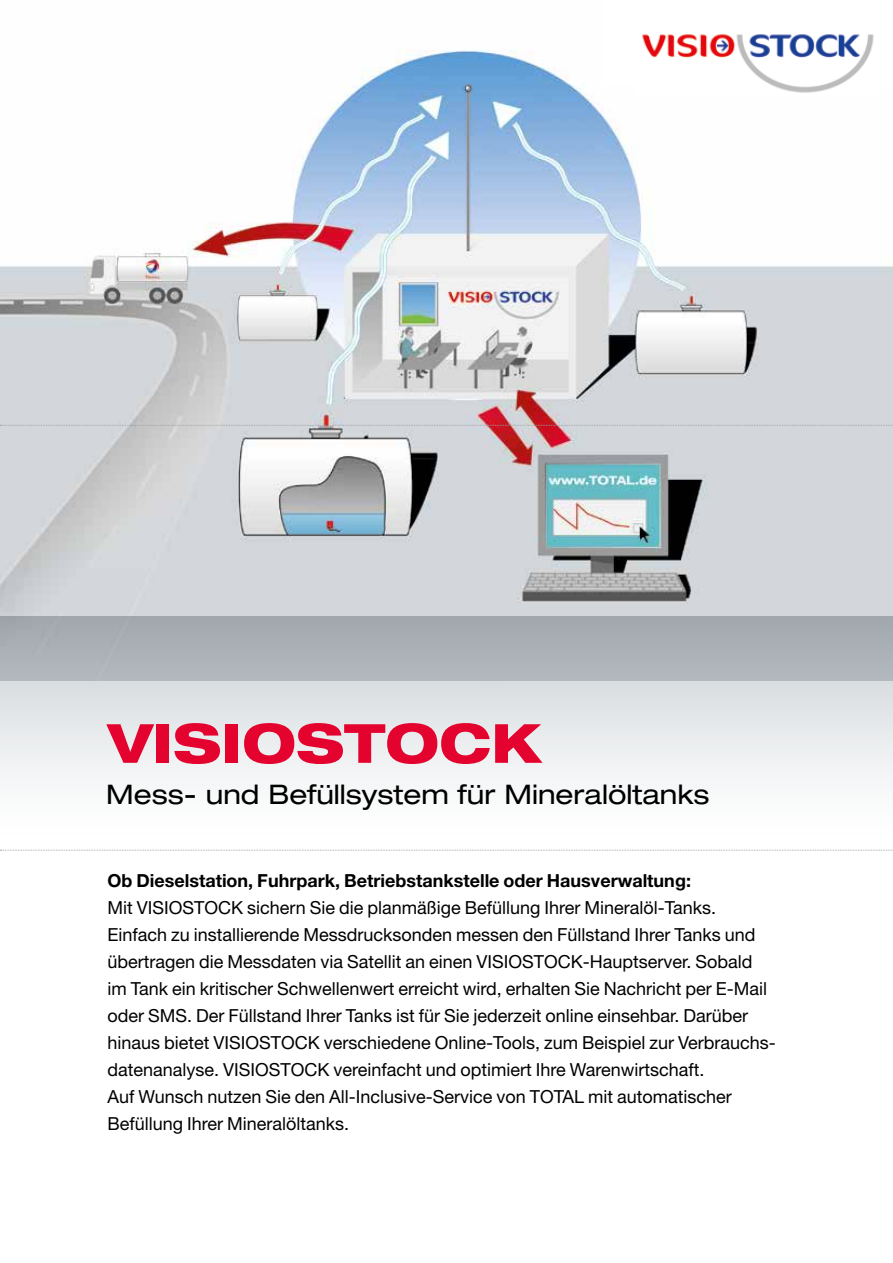
<style>
.page{position:relative;width:893px;height:1263px;background:#fff}
.page>*{position:absolute;margin:0;border:0;box-sizing:border-box;transform-origin:0 0}
.t1{font:800 expanded 54px "Helvetica Neue LT";color:#e4032e}
.t2{font:expanded 27px "Helvetica Neue LT";color:#000}
.t3{font:18px/27px "Helvetica Neue LT";color:#000}
.t4{font:700 18px "Helvetica Neue LT";color:#000}
</style>
<div class="page">
<img style="left:0;top:50px;width:893px;height:567px">
<svg style="left:0;top:617px;width:893px;height:163px;background:#ced3d6"></svg>
<div style="left:604px;top:0;width:289px;height:85px;background:#fff"></div>
<img style="left:636px;top:34px;width:245px;height:61px">
<svg style="left:0;top:425px;width:893px;height:1px"></svg>
<svg style="left:0;top:850px;width:893px;height:1px"></svg>
<h1 class="t1" style="left:108px;top:709px;width:434px">VISIOSTOCK</h1>
<h2 class="t2" style="left:106px;top:777px;width:605px">Mess- und Befüllsystem für Mineralöltanks</h2>
<p class="t4" style="left:107px;top:869px;width:585px">Ob Dieselstation, Fuhrpark, Betriebstankstelle oder Hausverwaltung:</p>
<p class="t3" style="left:107px;top:894px;width:670px">Mit VISIOSTOCK sichern Sie die planmäßige Befüllung Ihrer Mineralöl-Tanks.<br>Einfach zu installierende Messdrucksonden messen den Füllstand Ihrer Tanks und übertragen die Messdaten via Satellit an einen VISIOSTOCK-Hauptserver. Sobald im Tank ein kritischer Schwellenwert erreicht wird, erhalten Sie Nachricht per E-Mail oder SMS. Der Füllstand Ihrer Tanks ist für Sie jederzeit online einsehbar. Darüber hinaus bietet VISIOSTOCK verschiedene Online-Tools, zum Beispiel zur Verbrauchs&shy;datenanalyse. VISIOSTOCK vereinfacht und optimiert Ihre Warenwirtschaft.<br>Auf Wunsch nutzen Sie den All-Inclusive-Service von TOTAL mit automatischer Befüllung Ihrer Mineralöltanks.</p>
</div>
